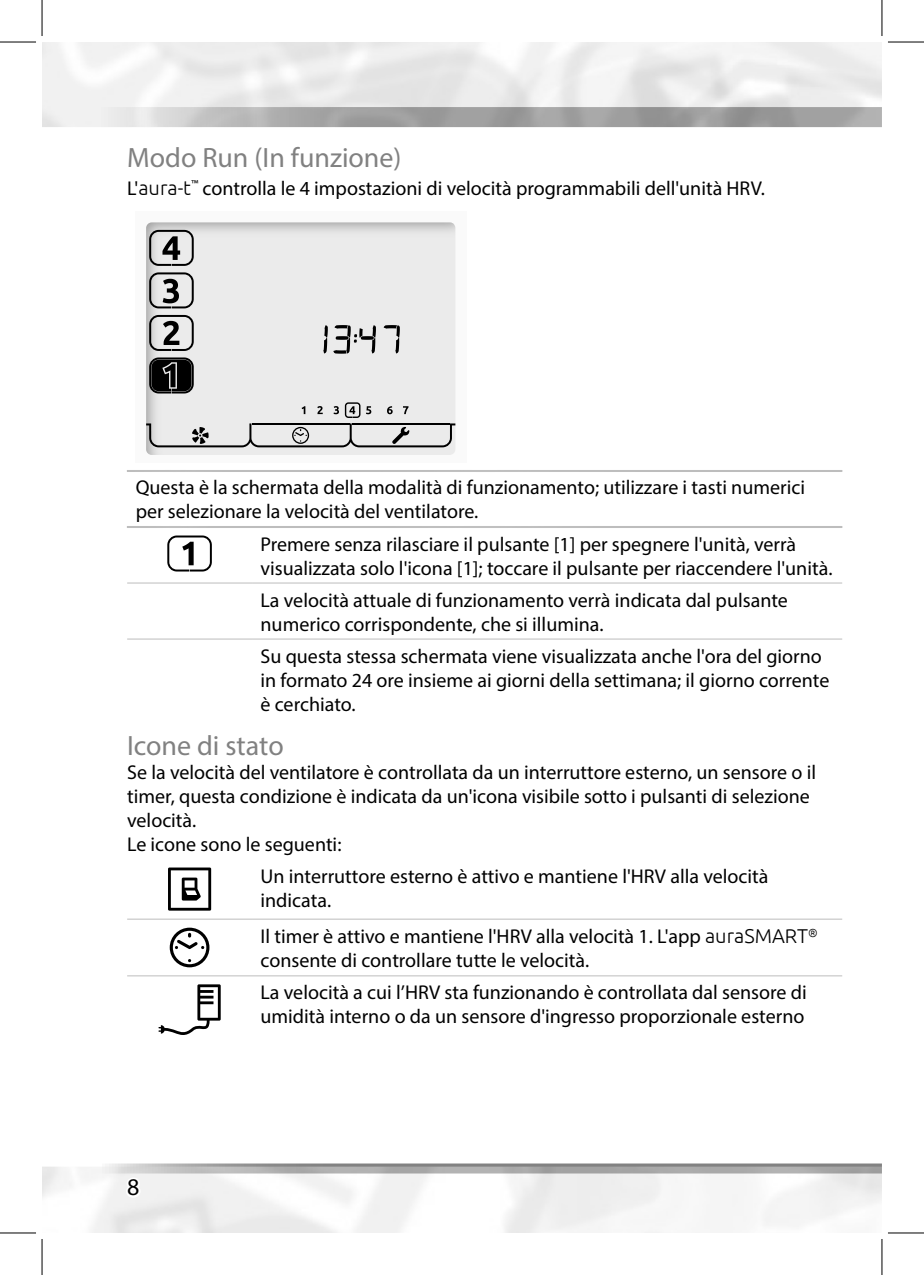
<style>
.page{position:relative;width:924px;height:1275px;background:#fff}
.page>*{position:absolute;margin:0;border:0;box-sizing:border-box;transform-origin:0 0}
.DOC_Sub_Heading{font:28px "Myriad Pro";color:#818181}
.t1{font:24px "Myriad Pro";color:#000}
.DOC_Table_Text{font:20px/24px "Myriad Pro";color:#000}
.DOC_Body{font:20px "Myriad Pro";color:#000}
.s1{font-family:"Ubuntu";font-weight:300}
</style>
<div class="page">
<img style="left:42px;top:42px;width:839px;height:1191px">
<svg style="left:124px;top:1175px;width:18px;height:24px"></svg>
<svg style="left:127px;top:470px;width:714px;height:1px"></svg>
<svg style="left:127px;top:526px;width:714px;height:1px"></svg>
<hr style="left:127px;top:582px;width:125px;height:1px;background:#bdbdbd">
<hr style="left:252px;top:582px;width:589px;height:1px;background:#bdbdbd">
<hr style="left:127px;top:638px;width:125px;height:1px;background:#bdbdbd">
<hr style="left:252px;top:638px;width:589px;height:1px;background:#bdbdbd">
<svg style="left:136px;top:211px;width:330px;height:251px;fill:#ebebeb"></svg>
<svg style="left:167px;top:535px;width:45px;height:36px"></svg>
<hr style="left:127px;top:918px;width:125px;height:1px;background:#bdbdbd">
<hr style="left:252px;top:918px;width:589px;height:1px;background:#bdbdbd">
<hr style="left:127px;top:975px;width:125px;height:1px;background:#bdbdbd">
<hr style="left:252px;top:975px;width:589px;height:1px;background:#bdbdbd">
<svg style="left:168px;top:867px;width:43px;height:43px"></svg>
<svg style="left:170px;top:927px;width:39px;height:40px"></svg>
<svg style="left:158px;top:984px;width:62px;height:51px"></svg>
<hr style="left:0;top:42px;width:36px;height:1px;background:#000">
<hr style="left:887px;top:42px;width:36px;height:1px;background:#000">
<hr style="left:0;top:1232px;width:36px;height:1px;background:#000">
<hr style="left:887px;top:1232px;width:36px;height:1px;background:#000">
<hr style="left:42px;top:0;width:1px;height:36px;background:#000">
<hr style="left:42px;top:1239px;width:1px;height:36px;background:#000">
<hr style="left:881px;top:0;width:1px;height:36px;background:#000">
<hr style="left:881px;top:1239px;width:1px;height:36px;background:#000">
<p class="DOC_Sub_Heading" style="left:127px;top:140px;width:276px">Modo Run (In funzione)</p>
<p class="DOC_Body" style="left:127px;top:176px;width:639px">L'<span class="s1">aura-t</span><sup>™</sup> controlla le 4 impostazioni di velocità programmabili dell'unità HRV.</p>
<p class="DOC_Table_Text" style="left:136px;top:475px;width:670px">Questa è la schermata della modalità di funzionamento; utilizzare i tasti numerici per selezionare la velocità del ventilatore.</p>
<p class="DOC_Table_Text" style="left:260px;top:531px;width:573px">Premere senza rilasciare il pulsante [1] per spegnere l'unità, verrà visualizzata solo l'icona [1]; toccare il pulsante per riaccendere l'unità.</p>
<p class="DOC_Table_Text" style="left:260px;top:587px;width:528px">La velocità attuale di funzionamento verrà indicata dal pulsante numerico corrispondente, che si illumina.</p>
<p class="DOC_Table_Text" style="left:260px;top:643px;width:570px">Su questa stessa schermata viene visualizzata anche l'ora del giorno in formato 24 ore insieme ai giorni della settimana; il giorno corrente è cerchiato.</p>
<p class="DOC_Sub_Heading" style="left:127px;top:728px;width:158px">Icone di stato</p>
<p class="DOC_Table_Text" style="left:127px;top:760px;width:690px">Se la velocità del ventilatore è controllata da un interruttore esterno, un sensore o il timer, questa condizione è indicata da un'icona visibile sotto i pulsanti di selezione velocità.</p>
<p class="DOC_Table_Text" style="left:127px;top:832px;width:216px">Le icone sono le seguenti:</p>
<p class="DOC_Table_Text" style="left:260px;top:863px;width:509px">Un interruttore esterno è attivo e mantiene l'HRV alla velocità indicata.</p>
<p class="DOC_Table_Text" style="left:260px;top:924px;width:558px">Il timer è attivo e mantiene l'HRV alla velocità 1. L'app <span class="s1">auraSMART</span><sup>® </sup>consente di controllare tutte le velocità.</p>
<p class="DOC_Table_Text" style="left:260px;top:980px;width:547px">La velocità a cui l’HRV sta funzionando è controllata dal sensore di umidità interno o da un sensore d'ingresso proporzionale esterno</p>
<p class="t1" style="left:127px;top:1172px;width:14px">8</p>
</div>
